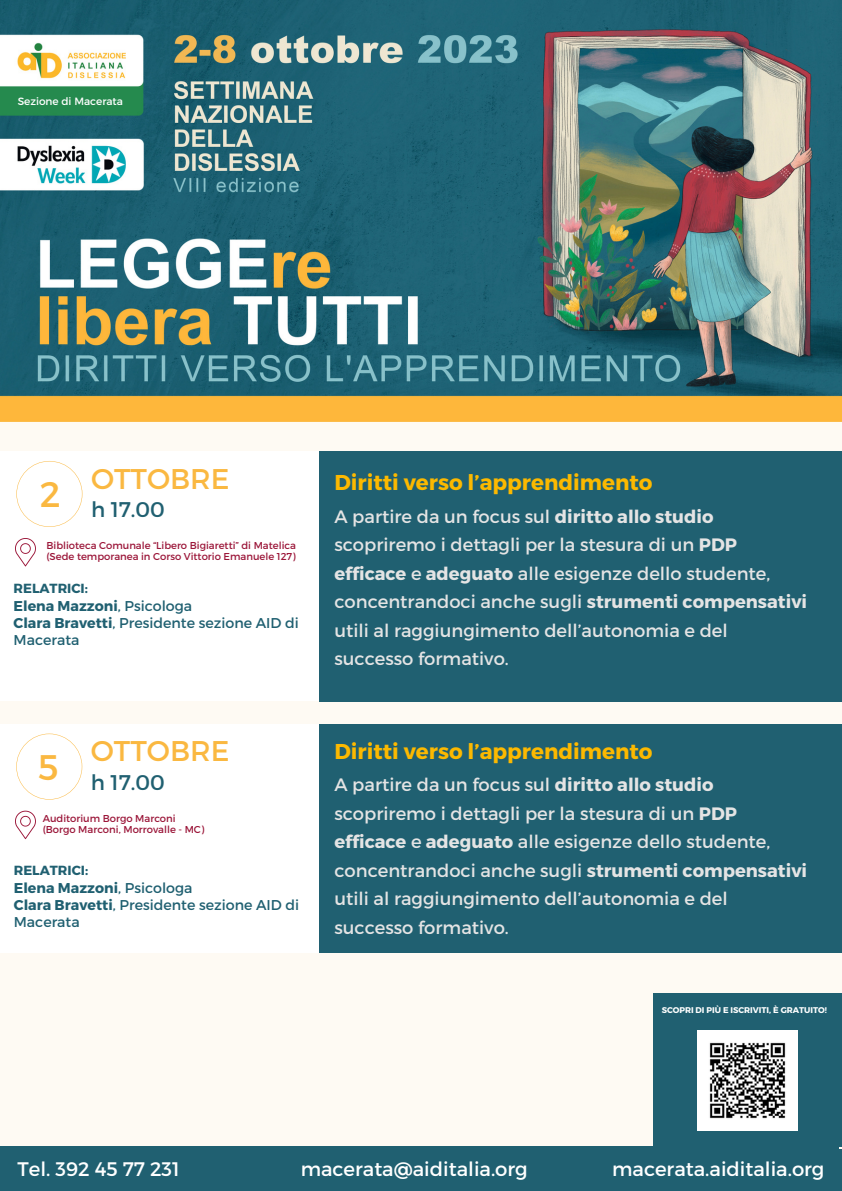
<style>
.page{position:relative;width:842px;height:1191px;background:#fff}
.page>*{position:absolute;margin:0;border:0;box-sizing:border-box;transform-origin:0 0}
.t1{font:35.5px "Montserrat";color:#fab841}
.t2{font:28.5px "Montserrat";color:#fab841}
.t3{font:700 21.5px "Montserrat";color:#fcb900}
.t4{font:21.2px "Montserrat";color:#206071}
.t5{font:19.6px "Montserrat";color:#fff}
.t6{font:18px/28.5px "Montserrat";color:#e4e4e4}
.t7{font:14.2px/17px "Montserrat";color:#206071}
.t8{font:700 14.2px "Montserrat";color:#206071}
.t9{font:700 13.2px "Montserrat";color:#206071}
.t10{font:10.5px "Montserrat";color:#fff}
.t11{font:10px "Montserrat";color:#9b1639}
.t12{font:700 8.3px "Montserrat";color:#fff}
.s1{font-weight:400}
.s2{font-weight:700}
</style>
<div class="page">
<div style="left:0;top:0;width:842px;height:1190px;background:#fefaf3"></div>
<div style="left:0;top:1149px;width:842px;height:41px;background:#206071"></div>
<img style="left:0;top:0;width:842px;height:421px">
<div style="left:0;top:451px;width:319px;height:250px;background:#fff"></div>
<svg style="left:16px;top:461px;width:66px;height:66px"></svg>
<div style="left:319px;top:451px;width:522px;height:250px;background:#206071"></div>
<svg style="left:15px;top:538px;width:21px;height:28px"></svg>
<div style="left:0;top:1146px;width:839px;height:41px;background:#206071"></div>
<div style="left:0;top:724px;width:319px;height:228px;background:#fff"></div>
<svg style="left:16px;top:733px;width:66px;height:66px"></svg>
<div style="left:319px;top:724px;width:522px;height:228px;background:#206071"></div>
<svg style="left:15px;top:810px;width:21px;height:29px"></svg>
<div style="left:654px;top:992px;width:188px;height:154px;background:#206071"></div>
<img style="left:698px;top:1030px;width:99px;height:100px">
<p class="t10" style="left:18px;top:94px;width:107px">Sezione di Macerata</p>
<p class="t2" style="left:91px;top:460px;width:140px">OTTOBRE</p>
<p class="t1" style="left:40px;top:471px;width:22px">2</p>
<p class="t4" style="left:91px;top:495px;width:75px">h 17.00</p>
<p class="t11" style="left:46px;top:539px;width:251px">Biblioteca Comunale “Libero Bigiaretti” di Matelica</p>
<p class="t11" style="left:46px;top:550px;width:251px">(Sede temporanea in Corso Vittorio Emanuele 127)</p>
<p class="t9" style="left:14px;top:579px;width:76px">RELATRICI:</p>
<p class="t8" style="left:14px;top:596px;width:180px">Elena Mazzoni<span class="s1">, Psicologa</span></p>
<p class="t7" style="left:14px;top:613px;width:287px"><span class="s2">Clara Bravetti</span>, Presidente sezione AID di<br>Macerata</p>
<p class="t2" style="left:91px;top:732px;width:140px">OTTOBRE</p>
<p class="t1" style="left:38px;top:744px;width:22px">5</p>
<p class="t4" style="left:91px;top:768px;width:75px">h 17.00</p>
<p class="t11" style="left:43px;top:812px;width:135px">Auditorium Borgo Marconi</p>
<p class="t11" style="left:43px;top:823px;width:163px">(Borgo Marconi, Morrovalle - MC)</p>
<p class="t9" style="left:14px;top:861px;width:76px">RELATRICI:</p>
<p class="t8" style="left:14px;top:878px;width:180px">Elena Mazzoni<span class="s1">, Psicologa</span></p>
<p class="t7" style="left:14px;top:895px;width:287px"><span class="s2">Clara Bravetti</span>, Presidente sezione AID di<br>Macerata</p>
<p class="t3" style="left:334px;top:468px;width:320px">Diritti verso l’apprendimento</p>
<p class="t6" style="left:334px;top:501px;width:474px">A partire da un focus sul <span class="s2">diritto allo studio </span>scopriremo i dettagli per la stesura di un <span class="s2">PDP efficace</span> e <span class="s2">adeguato</span> alle esigenze dello studente, concentrandoci anche sugli <span class="s2">strumenti compensativi </span>utili al raggiungimento dell’autonomia e del successo formativo.</p>
<p class="t3" style="left:334px;top:737px;width:320px">Diritti verso l’apprendimento</p>
<p class="t6" style="left:334px;top:769px;width:474px">A partire da un focus sul <span class="s2">diritto allo studio </span>scopriremo i dettagli per la stesura di un <span class="s2">PDP efficace</span> e <span class="s2">adeguato</span> alle esigenze dello studente, concentrandoci anche sugli <span class="s2">strumenti compensativi </span>utili al raggiungimento dell’autonomia e del successo formativo.</p>
<p class="t12" style="left:662px;top:1004px;width:167px">SCOPRI DI PIÙ E ISCRIVITI, È GRATUITO!</p>
<p class="t5" style="left:18px;top:1156px;width:164px">Tel. 392 45 77 231</p>
<p class="t5" style="left:301px;top:1156px;width:229px">macerata@aiditalia.org</p>
<p class="t5" style="left:612px;top:1156px;width:214px">macerata.aiditalia.org</p>
</div>
